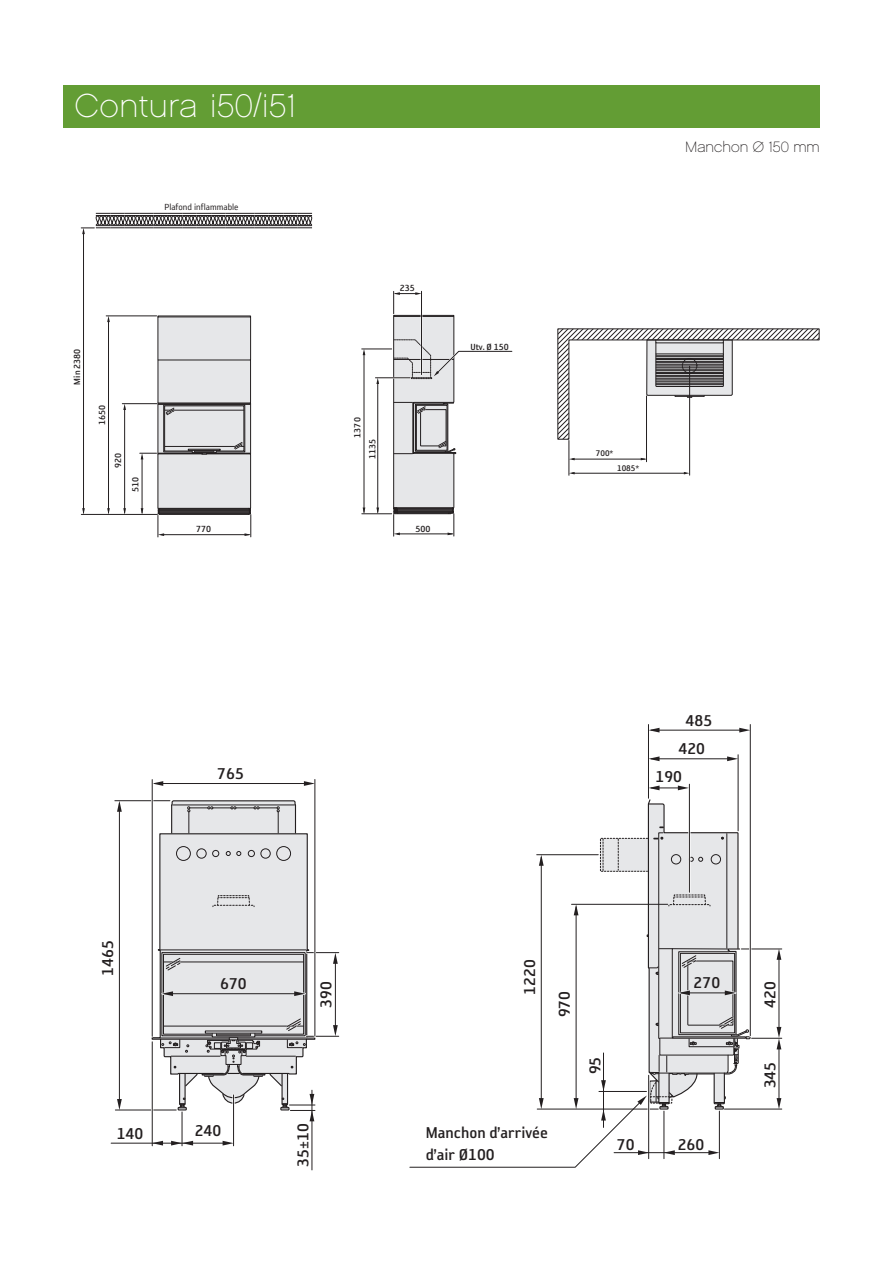
<style>
.page{position:relative;width:893px;height:1263px;background:#fff}
.page>*{position:absolute;margin:0;border:0;box-sizing:border-box;transform-origin:0 0}
.t1{font:33px "Chalet Paris Nineteen Sixty";letter-spacing:.025em;color:#fff}
.t2{font:18px/27.5px "Reykjavik One OT B Gauge";color:#231f20}
.t3{font:15px "Chalet Paris Nineteen Sixty";color:#231f20}
.t4{font:10.2px "Reykjavik One OT B Gauge";color:#231f20}
.t5{font:10.2px "Reykjavik One OT A Gauge";color:#231f20}
.t6{font:9.45px "Reykjavik One OT B Gauge";color:#231f20}
</style>
<div class="page">
<div style="left:64px;top:85px;width:756px;height:43px;background:#639d34"></div>
<hr style="left:115px;top:800px;width:55px;height:1px;background:#231f20">
<hr style="left:119px;top:803px;width:1px;height:300px;background:#231f20">
<svg style="left:117px;top:801px;width:5px;height:11px"></svg>
<hr style="left:115px;top:1109px;width:61px;height:1px;background:#231f20">
<svg style="left:117px;top:1099px;width:5px;height:11px"></svg>
<hr style="left:182px;top:1112px;width:1px;height:34px;background:#231f20">
<hr style="left:152px;top:1042px;width:1px;height:104px;background:#231f20">
<svg style="left:152px;top:1141px;width:11px;height:4px"></svg>
<hr style="left:233px;top:1095px;width:1px;height:51px;background:#231f20">
<hr style="left:111px;top:1143px;width:117px;height:1px;background:#231f20">
<svg style="left:171px;top:1141px;width:22px;height:4px"></svg>
<svg style="left:223px;top:1141px;width:11px;height:4px"></svg>
<hr style="left:306px;top:1036px;width:33px;height:1px;background:#231f20">
<hr style="left:307px;top:952px;width:32px;height:1px;background:#231f20">
<svg style="left:151px;top:800px;width:165px;height:321px"></svg>
<hr style="left:335px;top:958px;width:1px;height:74px;background:#231f20">
<svg style="left:333px;top:953px;width:5px;height:11px"></svg>
<svg style="left:333px;top:1025px;width:5px;height:11px"></svg>
<hr style="left:312px;top:1090px;width:1px;height:80px;background:#231f20">
<hr style="left:155px;top:783px;width:153px;height:1px;background:#231f20">
<svg style="left:153px;top:781px;width:10px;height:5px"></svg>
<hr style="left:314px;top:779px;width:2px;height:257px;background:#fff">
<hr style="left:314px;top:779px;width:1px;height:257px;background:#231f20">
<svg style="left:304px;top:781px;width:11px;height:5px"></svg>
<hr style="left:151px;top:780px;width:2px;height:256px;background:#fff">
<hr style="left:152px;top:780px;width:1px;height:256px;background:#231f20">
<hr style="left:741px;top:948px;width:41px;height:1px;background:#231f20">
<hr style="left:648px;top:724px;width:1px;height:74px;background:#231f20">
<hr style="left:689px;top:784px;width:1px;height:108px;background:#231f20">
<hr style="left:651px;top:758px;width:80px;height:1px;background:#231f20">
<svg style="left:649px;top:756px;width:10px;height:5px"></svg>
<hr style="left:738px;top:755px;width:1px;height:76px;background:#231f20">
<hr style="left:750px;top:724px;width:1px;height:312px;background:#231f20">
<svg style="left:727px;top:756px;width:11px;height:5px"></svg>
<hr style="left:651px;top:730px;width:93px;height:1px;background:#231f20">
<svg style="left:649px;top:728px;width:10px;height:4px"></svg>
<svg style="left:739px;top:728px;width:11px;height:4px"></svg>
<hr style="left:651px;top:787px;width:31px;height:1px;background:#231f20">
<svg style="left:649px;top:785px;width:10px;height:5px"></svg>
<svg style="left:678px;top:785px;width:11px;height:5px"></svg>
<hr style="left:779px;top:1045px;width:1px;height:57px;background:#231f20">
<hr style="left:724px;top:1109px;width:58px;height:1px;background:#231f20">
<hr style="left:752px;top:1038px;width:30px;height:1px;background:#231f20">
<svg style="left:777px;top:1098px;width:4px;height:11px"></svg>
<hr style="left:779px;top:956px;width:1px;height:75px;background:#231f20">
<svg style="left:777px;top:949px;width:4px;height:11px"></svg>
<svg style="left:777px;top:1027px;width:4px;height:22px"></svg>
<svg style="left:409px;top:798px;width:342px;height:370px"></svg>
<hr style="left:681px;top:992px;width:48px;height:1px;background:#231f20">
<svg style="left:557px;top:328px;width:263px;height:112px"></svg>
<hr style="left:569px;top:440px;width:1px;height:35px;background:#231f20">
<hr style="left:572px;top:459px;width:73px;height:1px;background:#231f20">
<hr style="left:689px;top:366px;width:1px;height:109px;background:#231f20">
<hr style="left:646px;top:396px;width:1px;height:66px;background:#231f20">
<hr style="left:572px;top:473px;width:114px;height:1px;background:#231f20">
<hr style="left:83px;top:232px;width:1px;height:281px;background:#231f20">
<svg style="left:81px;top:213px;width:232px;height:21px"></svg>
<hr style="left:122px;top:403px;width:35px;height:1px;background:#231f20">
<hr style="left:124px;top:407px;width:1px;height:106px;background:#231f20">
<svg style="left:123px;top:404px;width:3px;height:6px"></svg>
<hr style="left:106px;top:316px;width:51px;height:1px;background:#231f20">
<hr style="left:108px;top:320px;width:1px;height:193px;background:#231f20">
<svg style="left:107px;top:316px;width:3px;height:6px"></svg>
<hr style="left:81px;top:514px;width:76px;height:1px;background:#231f20">
<svg style="left:140px;top:315px;width:112px;height:222px"></svg>
<hr style="left:377px;top:381px;width:1px;height:131px;background:#231f20">
<svg style="left:376px;top:507px;width:3px;height:6px"></svg>
<hr style="left:375px;top:377px;width:35px;height:1px;background:#231f20">
<svg style="left:376px;top:378px;width:3px;height:6px"></svg>
<hr style="left:364px;top:353px;width:1px;height:159px;background:#231f20">
<hr style="left:362px;top:349px;width:30px;height:1px;background:#231f20">
<hr style="left:362px;top:513px;width:30px;height:1px;background:#231f20">
<svg style="left:393px;top:291px;width:120px;height:245px"></svg>
<h1 class="t1" style="left:75px;top:86px;width:224px">Contura i50/i51</h1>
<p class="t5" style="left:164px;top:202px;width:76px">Plafond inflammable</p>
<p class="t4" style="left:72px;top:384px;width:37px;rotate:-90deg">Min 2380</p>
<p class="t4" style="left:97px;top:425px;width:22px;rotate:-90deg">1650</p>
<p class="t4" style="left:113px;top:468px;width:17px;rotate:-90deg">920</p>
<p class="t4" style="left:130px;top:492px;width:17px;rotate:-90deg">510</p>
<p class="t4" style="left:196px;top:524px;width:17px">770</p>
<p class="t4" style="left:400px;top:283px;width:17px">235</p>
<p class="t4" style="left:352px;top:437px;width:22px;rotate:-90deg">1370</p>
<p class="t4" style="left:367px;top:459px;width:22px;rotate:-90deg">1135</p>
<p class="t4" style="left:415px;top:523px;width:17px">500</p>
<p class="t4" style="left:470px;top:342px;width:40px">Utv. Ø 150</p>
<p class="t3" style="left:685px;top:138px;width:136px">Manchon Ø 150 mm</p>
<p class="t6" style="left:596px;top:448px;width:19px">700*</p>
<p class="t6" style="left:617px;top:464px;width:24px">1085*</p>
<p class="t2" style="left:217px;top:760px;width:28px">765</p>
<p class="t2" style="left:94px;top:976px;width:37px;rotate:-90deg">1465</p>
<p class="t2" style="left:220px;top:970px;width:28px">670</p>
<p class="t2" style="left:312px;top:1007px;width:28px;rotate:-90deg">390</p>
<p class="t2" style="left:117px;top:1119px;width:28px">140</p>
<p class="t2" style="left:195px;top:1117px;width:28px">240</p>
<p class="t2" style="left:289px;top:1167px;width:45px;rotate:-90deg">35±10</p>
<p class="t2" style="left:686px;top:706px;width:28px">485</p>
<p class="t2" style="left:655px;top:735px;width:51px;text-indent:23px">420<br>190</p>
<p class="t2" style="left:516px;top:995px;width:37px;rotate:-90deg">1220</p>
<p class="t2" style="left:551px;top:1017px;width:28px;rotate:-90deg">970</p>
<p class="t2" style="left:581px;top:1074px;width:19px;rotate:-90deg">95</p>
<p class="t2" style="left:694px;top:969px;width:28px">270</p>
<p class="t2" style="left:426px;top:1122px;width:124px;line-height:21.6px">Manchon d’arrivée d’air Ø100</p>
<p class="t2" style="left:617px;top:1131px;width:19px">70</p>
<p class="t2" style="left:678px;top:1131px;width:28px">260</p>
<p class="t2" style="left:756px;top:1008px;width:28px;rotate:-90deg">420</p>
<p class="t2" style="left:756px;top:1088px;width:28px;rotate:-90deg">345</p>
</div>
